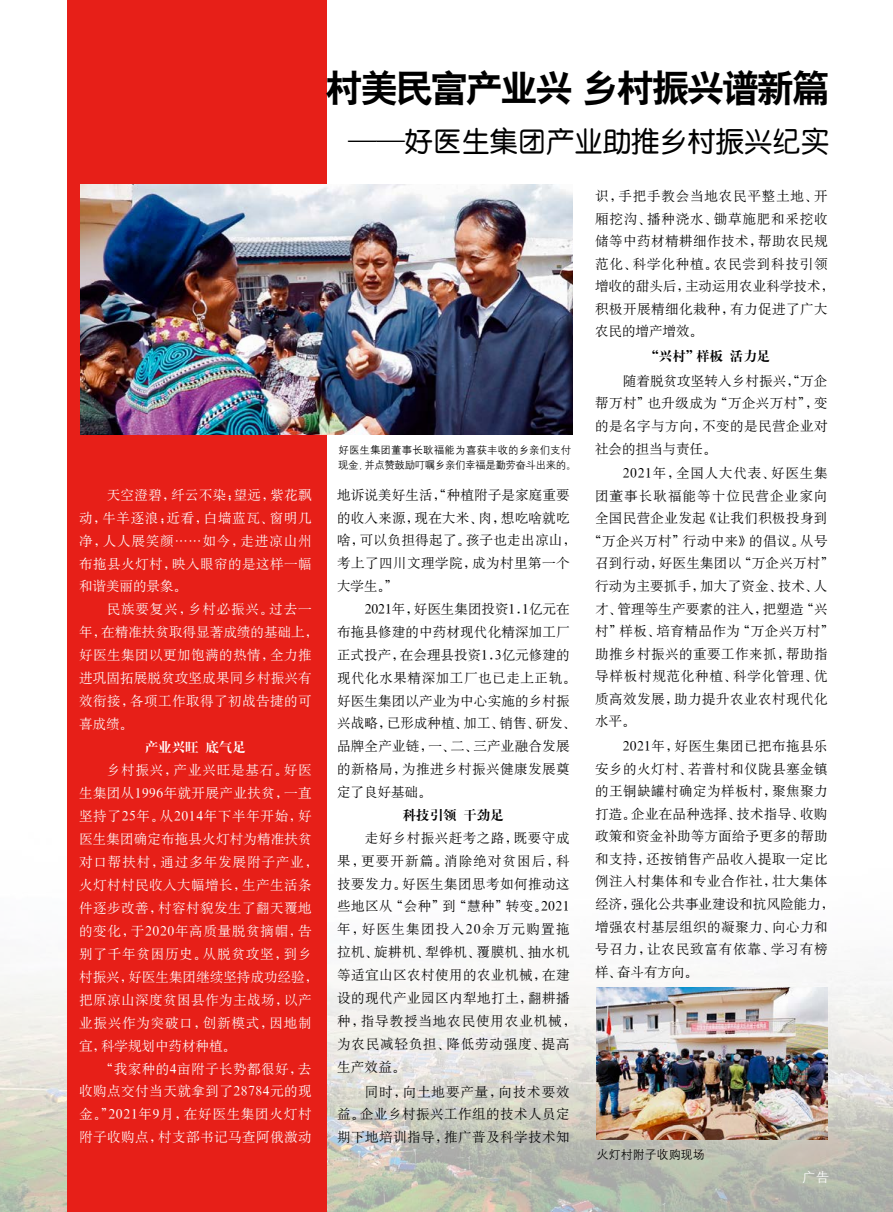
<style>
.page{position:relative;width:893px;height:1212px;background:#fff}
.page>*{position:absolute;margin:0;border:0;box-sizing:border-box;transform-origin:0 0}
.t1{font:37.5px "H Yb 2 gj";letter-spacing:-.07em;color:#000}
.t2{font:28.5px "H Ye 3 gj";letter-spacing:-.01em;color:#000}
.t3{font:13.5px/22.5px "H Ya 6 gj";letter-spacing:.035em;color:#000}
.t4{font:13.5px/23px "H Ya 6 gj";letter-spacing:.035em;color:#fff;text-align:justify}
.t5{font:13.5px/22.8px "H Ya 6 gj";letter-spacing:.015em;color:#000}
.t6{font:13.5px "H Ya 6 gj";letter-spacing:.06em;color:#000}
.t7{font:13.5px "H Ya 4 gj";color:#000}
.t8{font:13.5px "H Ya 6 gj";letter-spacing:.08em;color:#000}
.t9{font:13.5px "H Ya 4 gj";color:#fff}
.t10{font:13.5px "H Yg 2 gj";color:#fff}
.t11{font:12px "H Yg 2 gj";color:#000}
.t12{font:10.5px/15px "H Yg 2 gj";color:#000}
</style>
<div class="page">
<img style="left:0;top:0;width:893px;height:1212px">
<div style="left:67px;top:0;width:259px;height:1212px;background:#e71f18"></div>
<img style="left:81px;top:185px;width:492px;height:250px">
<img style="left:597px;top:987px;width:231px;height:153px">
<p class="t4" style="left:79px;top:483px;width:234px;text-indent:28px">天空澄碧，纤云不染；望远，紫花飘动，牛羊逐浪；近看，白墙蓝瓦、窗明几净，人人展笑颜……如今，走进凉山州布拖县火灯村，映入眼帘的是这样一幅和谐美丽的景象。</p>
<p class="t4" style="left:79px;top:598px;width:241px;text-align:left;text-indent:28px">民族要复兴，乡村必振兴。过去一年，在精准扶贫取得显著成绩的基础上，好医生集团以更加饱满的热情，全力推进巩固拓展脱贫攻坚成果同乡村振兴有效衔接，各项工作取得了初战告捷的可喜成绩。</p>
<p class="t9" style="left:145px;top:740px;width:103px">产业兴旺底气足</p>
<p class="t4" style="left:79px;top:758px;width:241px;text-align:left;text-indent:28px">乡村振兴，产业兴旺是基石。好医生集团从1996年就开展产业扶贫，一直坚持了25年。从2014年下半年开始，好医生集团确定布拖县火灯村为精准扶贫对口帮扶村，通过多年发展附子产业，火灯村村民收入大幅增长，生产生活条件逐步改善，村容村貌发生了翻天覆地的变化，于2020年高质量脱贫摘帽，告别了千年贫困历史。从脱贫攻坚，到乡村振兴，好医生集团继续坚持成功经验，把原凉山深度贫困县作为主战场，以产业振兴作为突破口，创新模式，因地制宜，科学规划中药材种植。</p>
<p class="t4" style="left:79px;top:1057px;width:234px;text-indent:21px">“我家种的4亩附子长势都很好，去收购点交付当天就拿到了28784元的现金。”2021年9月，在好医生集团火灯村附子收购点，村支部书记马查阿俄激动</p>
<h1 class="t1" style="left:326px;top:69px;width:505px">村美民富产业兴乡村振兴谱新篇</h1>
<h2 class="t2" style="left:348px;top:127px;width:482px">——好医生集团产业助推乡村振兴纪实</h2>
<p class="t12" style="left:338px;top:442px;width:240px">好医生集团董事长耿福能为喜获丰收的乡亲们支付现金，并点赞鼓励叮嘱乡亲们幸福是勤劳奋斗出来的。</p>
<p class="t3" style="left:337px;top:483px;width:241px">地诉说美好生活，“种植附子是家庭重要的收入来源，现在大米、肉，想吃啥就吃啥，可以负担得起了。孩子也走出凉山，考上了四川文理学院，成为村里第一个大学生。”</p>
<p class="t5" style="left:337px;top:598px;width:241px;text-indent:28px">2021年，好医生集团投资1.1亿元在布拖县修建的中药材现代化精深加工厂正式投产，在会理县投资1.3亿元修建的现代化水果精深加工厂也已走上正轨。好医生集团以产业为中心实施的乡村振兴战略，已形成种植、加工、销售、研发、品牌全产业链，一、二、三产业融合发展的新格局，为推进乡村振兴健康发展奠定了良好基础。</p>
<p class="t7" style="left:403px;top:808px;width:103px">科技引领干劲足</p>
<p class="t3" style="left:337px;top:826px;width:241px;text-indent:28px">走好乡村振兴赶考之路，既要守成果，更要开新篇。消除绝对贫困后，科技要发力。好医生集团思考如何推动这些地区从“会种”到“慧种”转变。2021年，好医生集团投入20余万元购置拖拉机、旋耕机、犁铧机、覆膜机、抽水机等适宜山区农村使用的农业机械，在建设的现代产业园区内犁地打土，翻耕播种，指导教授当地农民使用农业机械，为农民减轻负担、降低劳动强度、提高生产效益。</p>
<p class="t3" style="left:337px;top:1080px;width:234px;text-align:justify;text-indent:28px">同时，向土地要产量，向技术要效益。企业乡村振兴工作组的技术人员定期下地培训指导，推广普及科学技术知</p>
<p class="t3" style="left:595px;top:185px;width:241px">识，手把手教会当地农民平整土地、开厢挖沟、播种浇水、锄草施肥和采挖收储等中药材精耕细作技术，帮助农民规范化、科学化种植。农民尝到科技引领增收的甜头后，主动运用农业科学技术，积极开展精细化栽种，有力促进了广大农民的增产增效。</p>
<p class="t7" style="left:645px;top:349px;width:126px">“兴村”样板活力足</p>
<p class="t3" style="left:595px;top:369px;width:234px;text-align:justify;text-indent:28px">随着脱贫攻坚转入乡村振兴，“万企帮万村”也升级成为“万企兴万村”，变的是名字与方向，不变的是民营企业对社会的担当与责任。</p>
<p class="t6" style="left:623px;top:466px;width:206px">2021年，全国人大代表、好医生集</p>
<p class="t8" style="left:595px;top:489px;width:234px">团董事长耿福能等十位民营企业家向</p>
<p class="t3" style="left:595px;top:507px;width:234px">全国民营企业发起《让我们积极投身到</p>
<p class="t3" style="left:588px;top:529px;width:241px">“万企兴万村”行动中来》的倡议。从号</p>
<p class="t3" style="left:595px;top:552px;width:241px">召到行动，好医生集团以“万企兴万村”</p>
<p class="t3" style="left:595px;top:575px;width:234px">行动为主要抓手，加大了资金、技术、人</p>
<p class="t5" style="left:595px;top:597px;width:234px">才、管理等生产要素的注入，把塑造“兴</p>
<p class="t3" style="left:595px;top:620px;width:241px">村”样板、培育精品作为“万企兴万村”</p>
<p class="t3" style="left:595px;top:642px;width:234px">助推乡村振兴的重要工作来抓，帮助指</p>
<p class="t6" style="left:595px;top:669px;width:234px">导样板村规范化种植、科学化管理、优</p>
<p class="t3" style="left:595px;top:687px;width:234px">质高效发展，助力提升农业农村现代化</p>
<p class="t3" style="left:595px;top:710px;width:42px">水平。</p>
<p class="t3" style="left:595px;top:735px;width:241px;text-indent:28px">2021年，好医生集团已把布拖县乐安乡的火灯村、若普村和仪陇县塞金镇的王铜缺罐村确定为样板村，聚焦聚力打造。企业在品种选择、技术指导、收购政策和资金补助等方面给予更多的帮助和支持，还按销售产品收入提取一定比例注入村集体和专业合作社，壮大集体经济，强化公共事业建设和抗风险能力，增强农村基层组织的凝聚力、向心力和号召力，让农民致富有依靠、学习有榜样、奋斗有方向。</p>
<p class="t11" style="left:597px;top:1148px;width:109px">火灯村附子收购现场</p>
<p class="t10" style="left:802px;top:1170px;width:28px">广告</p>
</div>
